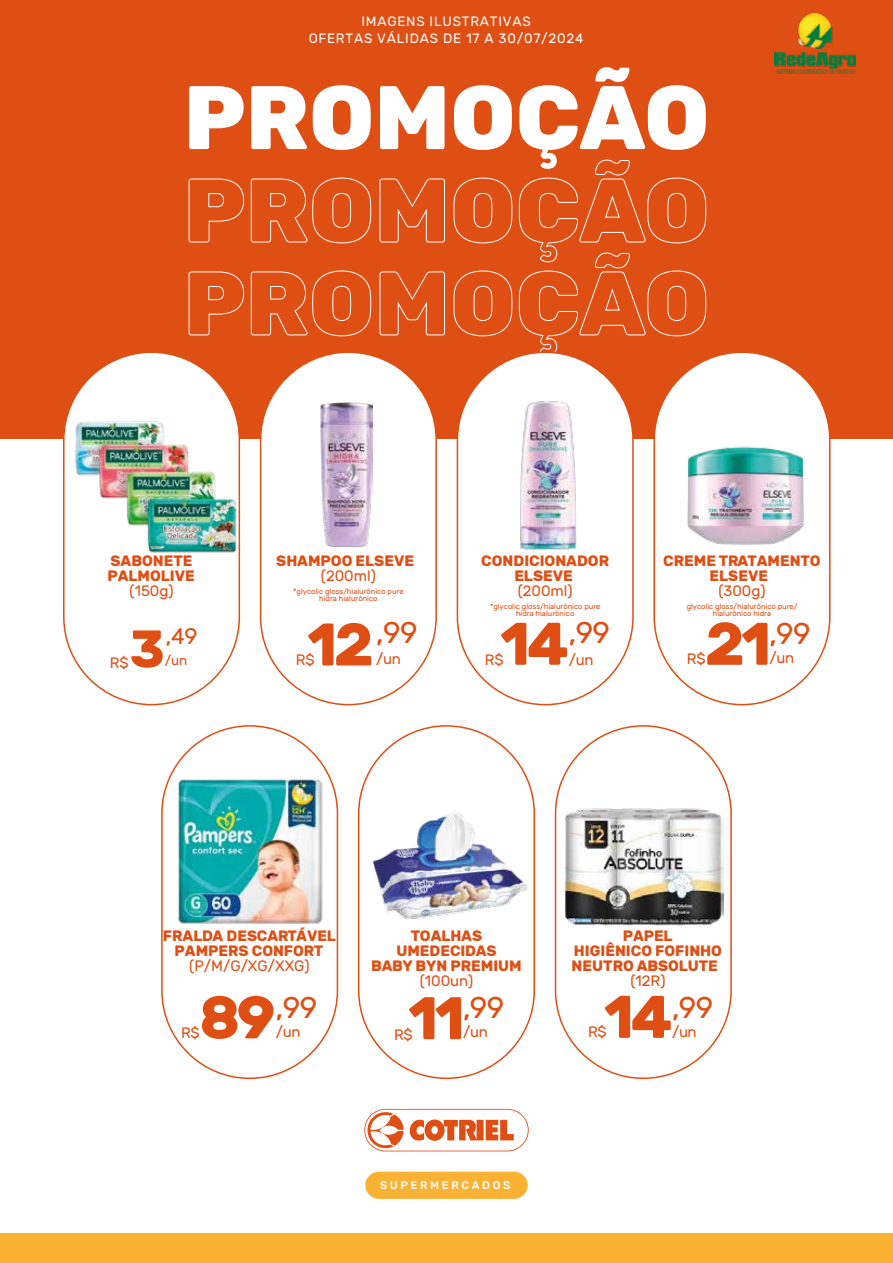
<style>
.page{position:relative;width:893px;height:1263px;background:#fff}
.page>*{position:absolute;margin:0;border:0;box-sizing:border-box;transform-origin:0 0}
.t1{font:800 90px "Rubik";color:#fff}
.t2{font:700 60px "Rubik";letter-spacing:-.06em;color:#df4e13}
.t3{font:700 52.5px "Rubik";color:#df4e13}
.t4{font:30px "Rubik";letter-spacing:-.02em;color:#df4e13}
.t5{font:22.5px "Rubik";color:#df4e13}
.t6{font:700 15px/15px "Rubik";color:#df4e13;text-align:center}
.t7{font:15px "Rubik";color:#df4e13}
.t8{font:13.5px/16.2px "Rubik";letter-spacing:.06em;color:#fff;text-align:center}
.t9{font:13.5px "Rubik";color:#df4e13}
.t10{font:500 11.1px "Rubik";letter-spacing:.24em;color:#fff}
.t11{font:7.5px/7.5px "Rubik";color:#df4e13;text-align:center}
</style>
<div class="page">
<div style="left:0;top:0;width:893px;height:439px;background:#df4e13"></div>
<svg style="left:189px;top:179px;width:55px;height:63px"></svg>
<svg style="left:251px;top:178px;width:120px;height:65px"></svg>
<svg style="left:380px;top:179px;width:65px;height:63px"></svg>
<svg style="left:454px;top:178px;width:58px;height:65px"></svg>
<svg style="left:189px;top:272px;width:55px;height:63px"></svg>
<svg style="left:251px;top:271px;width:120px;height:65px"></svg>
<svg style="left:380px;top:272px;width:65px;height:63px"></svg>
<svg style="left:454px;top:271px;width:58px;height:65px"></svg>
<svg style="left:519px;top:160px;width:187px;height:191px"></svg>
<svg style="left:364px;top:1108px;width:165px;height:44px"></svg>
<div style="left:365px;top:1172px;width:163px;height:27px;background:#f9b234;border-radius:14px"></div>
<div style="left:64px;top:352px;width:175px;height:353px;background:#fff;border-radius:88px"></div>
<div style="left:261px;top:352px;width:175px;height:353px;background:#fff;border-radius:88px"></div>
<div style="left:260px;top:351px;width:177px;height:354px;border:2px solid #df4e13;border-radius:88px"></div>
<div style="left:457px;top:352px;width:176px;height:353px;background:#fff;border-radius:88px"></div>
<div style="left:457px;top:351px;width:177px;height:354px;border:2px solid #df4e13;border-radius:88px"></div>
<div style="left:654px;top:352px;width:176px;height:353px;background:#fff;border-radius:88px"></div>
<div style="left:653px;top:351px;width:177px;height:354px;border:2px solid #df4e13;border-radius:88px"></div>
<div style="left:0;top:1233px;width:893px;height:30px;background:#f9b234"></div>
<img style="left:774px;top:14px;width:82px;height:60px">
<div style="left:358px;top:725px;width:177px;height:354px;border:2px solid #df4e13;border-radius:88px"></div>
<div style="left:555px;top:725px;width:177px;height:354px;border:2px solid #df4e13;border-radius:88px"></div>
<img style="left:75px;top:418px;width:164px;height:168px">
<img style="left:372px;top:810px;width:156px;height:109px">
<img style="left:564px;top:808px;width:160px;height:118px">
<img style="left:161px;top:762px;width:178px;height:179px">
<img style="left:520px;top:397px;width:106px;height:153px">
<img style="left:321px;top:403px;width:51px;height:143px">
<img style="left:687px;top:446px;width:117px;height:99px">
<p class="t8" style="left:309px;top:14px;width:276px">IMAGENS ILUSTRATIVAS<br>OFERTAS VÁLIDAS DE 17 A 30/07/2024</p>
<h1 class="t1" style="left:183px;top:68px;width:527px">PROMOÇÃO</h1>
<p class="t6" style="left:107px;top:553px;width:89px;text-align:left">SABONETE<br>PALMOLIVE</p>
<p class="t7" style="left:130px;top:582px;width:45px">(150g)</p>
<p class="t6" style="left:276px;top:553px;width:139px">SHAMPOO ELSEVE</p>
<p class="t7" style="left:321px;top:567px;width:56px">(200ml)</p>
<p class="t11" style="left:293px;top:587px;width:112px">*glycolic gloss/hialurônico pure hidra hialurônico</p>
<p class="t6" style="left:481px;top:553px;width:129px">CONDICIONADOR<br>ELSEVE</p>
<p class="t7" style="left:518px;top:582px;width:56px">(200ml)</p>
<p class="t6" style="left:663px;top:553px;width:159px">CREME TRATAMENTO<br>ELSEVE</p>
<p class="t7" style="left:718px;top:582px;width:49px">(300g)</p>
<p class="t11" style="left:490px;top:603px;width:112px">*glycolic gloss/hialurônico pure hidra hialurônico</p>
<p class="t11" style="left:687px;top:603px;width:112px">glycolic gloss/hialurônico pure/ hialurônico hidra</p>
<h3 class="t5" style="left:166px;top:624px;width:33px">,49</h3>
<h3 class="t3" style="left:129px;top:618px;width:37px">3</h3>
<p class="t9" style="left:165px;top:653px;width:24px">/un</p>
<p class="t7" style="left:110px;top:654px;width:20px">R$</p>
<h3 class="t4" style="left:376px;top:616px;width:43px">,99</h3>
<h2 class="t2" style="left:307px;top:609px;width:68px">12</h2>
<p class="t7" style="left:376px;top:651px;width:26px">/un</p>
<p class="t7" style="left:296px;top:652px;width:20px">R$</p>
<h3 class="t4" style="left:569px;top:615px;width:43px">,99</h3>
<h2 class="t2" style="left:500px;top:609px;width:70px">14</h2>
<p class="t7" style="left:569px;top:651px;width:26px">/un</p>
<p class="t7" style="left:485px;top:652px;width:20px">R$</p>
<h2 class="t2" style="left:705px;top:609px;width:68px">21</h2>
<h3 class="t4" style="left:769px;top:617px;width:43px">,99</h3>
<p class="t7" style="left:769px;top:650px;width:26px">/un</p>
<p class="t7" style="left:687px;top:650px;width:20px">R$</p>
<p class="t6" style="left:163px;top:928px;width:174px">FRALDA DESCARTÁVEL<br>PAMPERS CONFORT</p>
<p class="t7" style="left:189px;top:957px;width:122px">(P/M/G/XG/XXG)</p>
<p class="t6" style="left:371px;top:929px;width:152px">TOALHAS<br>UMEDECIDAS<br>BABY BYN PREMIUM</p>
<p class="t7" style="left:420px;top:973px;width:55px">(100un)</p>
<h2 class="t2" style="left:199px;top:982px;width:78px">89</h2>
<h3 class="t4" style="left:276px;top:991px;width:43px">,99</h3>
<p class="t7" style="left:276px;top:1023px;width:26px">/un</p>
<p class="t7" style="left:181px;top:1024px;width:20px">R$</p>
<h3 class="t4" style="left:463px;top:991px;width:43px">,99</h3>
<h2 class="t2" style="left:408px;top:983px;width:58px">11</h2>
<p class="t7" style="left:463px;top:1024px;width:26px">/un</p>
<p class="t7" style="left:394px;top:1026px;width:20px">R$</p>
<p class="t6" style="left:572px;top:929px;width:152px">PAPEL<br>HIGIÊNICO FOFINHO<br>NEUTRO ABSOLUTE</p>
<p class="t7" style="left:630px;top:973px;width:37px">(12R)</p>
<p class="t7" style="left:672px;top:1023px;width:26px">/un</p>
<h2 class="t2" style="left:604px;top:982px;width:70px">14</h2>
<h3 class="t4" style="left:672px;top:991px;width:43px">,99</h3>
<p class="t7" style="left:588px;top:1023px;width:20px">R$</p>
<p class="t10" style="left:380px;top:1178px;width:132px">SUPERMERCADOS</p>
</div>
